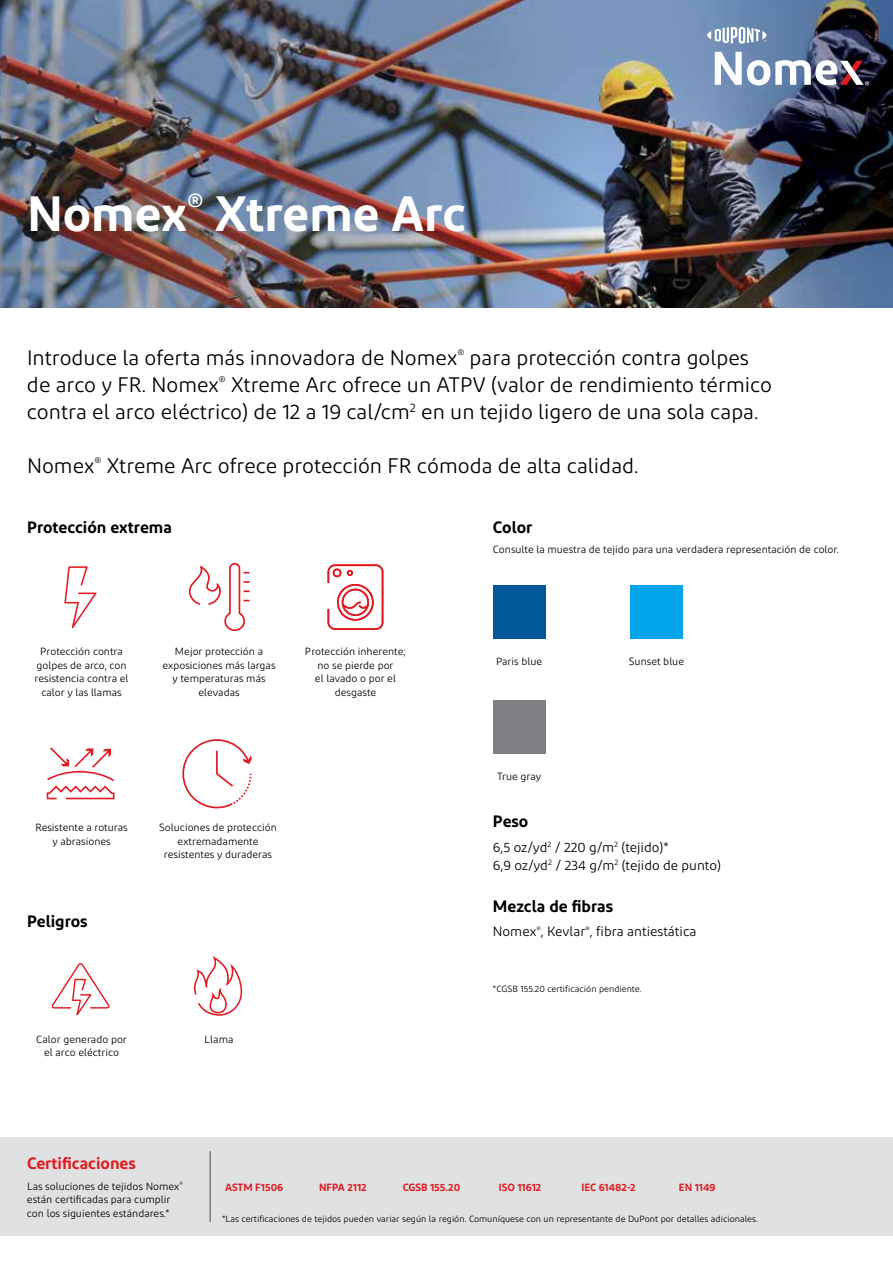
<style>
.page{position:relative;width:893px;height:1263px;background:#fff}
.page>*{position:absolute;margin:0;border:0;box-sizing:border-box;transform-origin:0 0}
.t1{font:600 49.5px "Diodrum";color:#fff}
.t2{font:21px/27px "Diodrum";color:#000}
.t3{font:600 16.5px "Diodrum";color:#000}
.t4{font:600 16.5px "Diodrum";color:#e11b22}
.t5{font:13.5px/18px "Diodrum";color:#000}
.t6{font:10.5px/13.5px "Diodrum";color:#000;text-align:center}
.t7{font:600 10.5px "Diodrum";color:#e11b22}
.t8{font:9px "Diodrum";color:#000}
</style>
<div class="page">
<div style="left:0;top:1137px;width:893px;height:99px;background:#e0e1e2"></div>
<hr style="left:209px;top:1151px;width:2px;height:71px;background:#807f83">
<img style="left:0;top:0;width:893px;height:307px">
<div style="left:493px;top:585px;width:52px;height:54px;background:#00589b"></div>
<div style="left:493px;top:700px;width:52px;height:54px;background:#7e8083"></div>
<div style="left:630px;top:585px;width:53px;height:54px;background:#00a6e9"></div>
<svg style="left:707px;top:27px;width:59px;height:17px"></svg>
<svg style="left:715px;top:52px;width:154px;height:33px"></svg>
<svg style="left:188px;top:563px;width:61px;height:68px"></svg>
<svg style="left:64px;top:566px;width:33px;height:62px"></svg>
<svg style="left:327px;top:564px;width:57px;height:66px"></svg>
<svg style="left:182px;top:739px;width:70px;height:69px"></svg>
<svg style="left:47px;top:747px;width:68px;height:52px"></svg>
<svg style="left:51px;top:963px;width:59px;height:52px"></svg>
<svg style="left:193px;top:956px;width:49px;height:60px"></svg>
<h1 class="t1" style="left:27px;top:181px;width:440px">Nomex<sup>®</sup> Xtreme Arc</h1>
<h2 class="t2" style="left:27px;top:344px;width:746px">Introduce la oferta más innovadora de Nomex<sup>®</sup> para protección contra golpes de arco y FR. Nomex<sup>®</sup> Xtreme Arc ofrece un ATPV (valor de rendimiento térmico contra el arco eléctrico) de 12 a 19 cal/cm<sup>2</sup> en un tejido ligero de una sola capa.</h2>
<h2 class="t2" style="left:27px;top:452px;width:613px">Nomex<sup>®</sup> Xtreme Arc ofrece protección FR cómoda de alta calidad.</h2>
<h3 class="t3" style="left:27px;top:516px;width:146px">Protección extrema</h3>
<p class="t6" style="left:35px;top:645px;width:95px">Protección contra golpes de arco, con resistencia contra el calor y las llamas</p>
<p class="t6" style="left:163px;top:645px;width:114px">Mejor protección a exposiciones más largas y temperaturas más elevadas</p>
<p class="t6" style="left:305px;top:645px;width:103px">Protección inherente; no se pierde por<br>el lavado o por el desgaste</p>
<p class="t6" style="left:35px;top:821px;width:94px">Resistente a roturas y abrasiones</p>
<h3 class="t3" style="left:27px;top:911px;width:62px">Peligros</h3>
<p class="t6" style="left:159px;top:821px;width:119px">Soluciones de protección extremadamente resistentes y duraderas</p>
<p class="t6" style="left:36px;top:1032px;width:92px">Calor generado por el arco eléctrico</p>
<p class="t6" style="left:205px;top:1032px;width:30px">Llama</p>
<h3 class="t3" style="left:493px;top:516px;width:41px">Color</h3>
<p class="t6" style="left:493px;top:542px;width:348px">Consulte la muestra de tejido para una verdadera representación de color.</p>
<p class="t6" style="left:496px;top:654px;width:48px">Paris blue</p>
<p class="t6" style="left:629px;top:654px;width:57px">Sunset blue</p>
<p class="t6" style="left:497px;top:769px;width:46px">True gray</p>
<h3 class="t3" style="left:493px;top:811px;width:37px">Peso</h3>
<p class="t5" style="left:493px;top:838px;width:230px">6,5 oz/yd<sup>2</sup> / 220 g/m<sup>2</sup> (tejido)*<br>6,9 oz/yd<sup>2</sup> / 234 g/m<sup>2</sup> (tejido de punto)</p>
<h3 class="t3" style="left:493px;top:895px;width:122px">Mezcla de fibras</h3>
<p class="t5" style="left:493px;top:922px;width:205px">Nomex<sup>®</sup>, Kevlar<sup>®</sup>, fibra antiestática</p>
<p class="t8" style="left:493px;top:983px;width:150px">*CGSB 155.20 certificación pendiente.</p>
<h3 class="t4" style="left:27px;top:1153px;width:110px">Certificaciones</h3>
<p class="t6" style="left:27px;top:1179px;width:157px;text-align:left">Las soluciones de tejidos Nomex<sup>® </sup>están certificadas para cumplir con los siguientes estándares.*</p>
<p class="t7" style="left:225px;top:1180px;width:60px">ASTM F1506</p>
<p class="t7" style="left:319px;top:1180px;width:49px">NFPA 2112</p>
<p class="t7" style="left:403px;top:1180px;width:59px">CGSB 155.20</p>
<p class="t7" style="left:499px;top:1180px;width:44px">ISO 11612</p>
<p class="t7" style="left:581px;top:1180px;width:56px">IEC 61482-2</p>
<p class="t7" style="left:679px;top:1180px;width:38px">EN 1149</p>
<p class="t8" style="left:222px;top:1213px;width:537px">*Las certificaciones de tejidos pueden variar según la región. Comuníquese con un representante de DuPont por detalles adicionales.</p>
</div>
